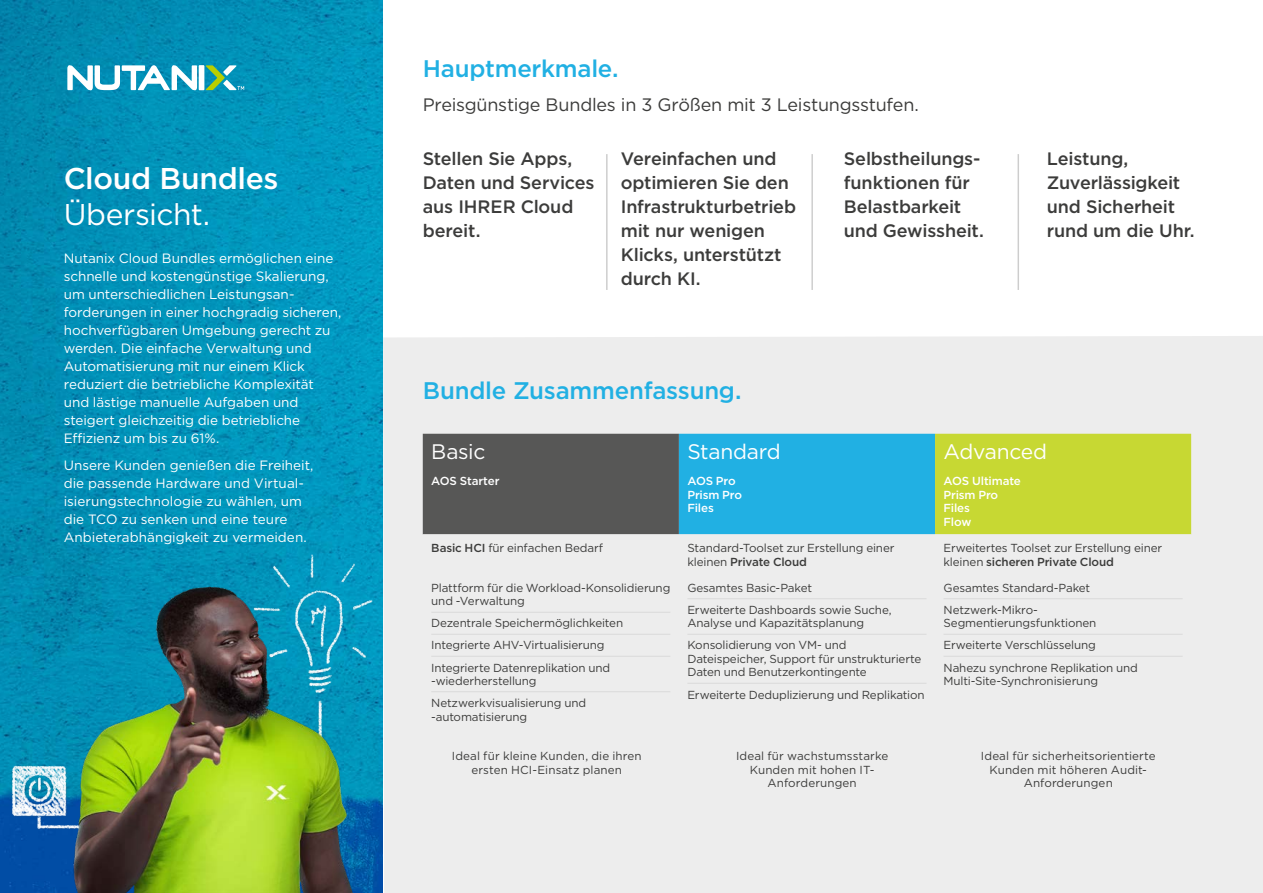
<style>
.page{position:relative;width:1263px;height:893px;background:#fff}
.page>*{position:absolute;margin:0;border:0;box-sizing:border-box;transform-origin:0 0}
.t1{font:500 30px "Gotham";letter-spacing:-.01em;color:#fff}
.t2{font:30px "Gotham";letter-spacing:-.015em;color:#fff}
.t3{font:500 24px "Gotham";letter-spacing:-.01em;color:#21b0e3}
.t4{font:21px "Gotham";letter-spacing:-.015em;color:#fff}
.t5{font:500 18px/24px "Gotham";letter-spacing:-.01em;color:#3c3c3b}
.t6{font:18px "Gotham";letter-spacing:-.015em;color:#3c3c3b}
.t7{font:13.5px/18px "Gotham";letter-spacing:-.005em;color:#fff}
.t8{font:11.7px/22px "Gotham";letter-spacing:-.01em;color:#3c3c3b}
.t9{font:11.7px/13.5px "Gotham";letter-spacing:.01em;color:#3c3c3b;text-align:center}
.t10{font:500 11.7px/13.5px "Gotham";letter-spacing:-.015em;color:#fff}
.s1{font-weight:500}
</style>
<div class="page">
<div style="left:383px;top:336px;width:880px;height:557px;background:#ededed"></div>
<img style="left:0;top:0;width:383px;height:538px">
<svg style="left:206px;top:65px;width:38px;height:25px"></svg>
<div style="left:199px;top:65px;width:5px;height:25px;background:#fff"></div>
<svg style="left:67px;top:65px;width:130px;height:25px"></svg>
<hr style="left:606px;top:154px;width:2px;height:136px;background:#000">
<hr style="left:811px;top:154px;width:2px;height:136px;background:#000">
<hr style="left:1017px;top:154px;width:2px;height:136px;background:#000">
<img style="left:0;top:538px;width:383px;height:355px">
<svg style="left:423px;top:434px;width:768px;height:100px;background:#6a9f79"></svg>
<div style="left:423px;top:534px;width:768px;height:217px;background:#ededed"></div>
<hr style="left:431px;top:612px;width:239px;height:1px;background:#dadada">
<hr style="left:431px;top:634px;width:239px;height:1px;background:#dadada">
<hr style="left:431px;top:656px;width:239px;height:1px;background:#dadada">
<hr style="left:431px;top:691px;width:239px;height:1px;background:#dadada">
<hr style="left:687px;top:598px;width:239px;height:1px;background:#dadada">
<hr style="left:687px;top:634px;width:239px;height:1px;background:#dadada">
<hr style="left:687px;top:683px;width:239px;height:1px;background:#dadada">
<hr style="left:943px;top:598px;width:240px;height:1px;background:#dadada">
<hr style="left:943px;top:634px;width:240px;height:1px;background:#dadada">
<hr style="left:943px;top:656px;width:240px;height:1px;background:#dadada">
<h1 class="t1" style="left:64px;top:159px;width:216px">Cloud Bundles</h1>
<h1 class="t2" style="left:64px;top:195px;width:148px">Übersicht.</h1>
<p class="t7" style="left:64px;top:249px;width:279px">Nutanix Cloud Bundles ermöglichen eine schnelle und kostengünstige Skalierung, um unterschiedlichen Leistungsan&shy;forderungen in einer hochgradig sicheren, hochverfügbaren Umgebung gerecht zu werden. Die einfache Verwaltung und Automatisierung mit nur einem Klick reduziert die betriebliche Komplexität und lästige manuelle Aufgaben und steigert gleichzeitig die betriebliche Effizienz um bis zu 61%.</p>
<p class="t7" style="left:64px;top:456px;width:251px">Unsere Kunden genießen die Freiheit, die passende Hardware und Virtual&shy;isierungstechnologie zu wählen, um die TCO zu senken und eine teure Anbieterabhängigkeit zu vermeiden.</p>
<h2 class="t3" style="left:423px;top:53px;width:197px">Hauptmerkmale.</h2>
<h3 class="t6" style="left:423px;top:93px;width:498px">Preisgünstige Bundles in 3 Größen mit 3 Leistungsstufen.</h3>
<h3 class="t5" style="left:621px;top:147px;width:177px">Vereinfachen und optimieren Sie den<br>Infrastrukturbetrieb mit nur wenigen<br>Klicks, unterstützt durch KI.</h3>
<h3 class="t5" style="left:844px;top:147px;width:142px">Selbstheilungs&shy;funktionen für<br>Belastbarkeit und Gewissheit.</h3>
<h3 class="t5" style="left:1047px;top:147px;width:149px">Leistung,<br>Zuverlässigkeit und Sicherheit rund um die Uhr.</h3>
<h3 class="t5" style="left:423px;top:147px;width:173px">Stellen Sie Apps,<br>Daten und Services aus IHRER Cloud bereit.</h3>
<h2 class="t3" style="left:423px;top:374px;width:320px">Bundle Zusammenfassung.</h2>
<h3 class="t4" style="left:431px;top:438px;width:56px">Basic</h3>
<h3 class="t4" style="left:687px;top:438px;width:95px">Standard</h3>
<h3 class="t4" style="left:943px;top:438px;width:105px">Advanced</h3>
<p class="t10" style="left:431px;top:474px;width:70px">AOS Starter</p>
<p class="t10" style="left:687px;top:474px;width:56px">AOS Pro<br>Prism Pro<br>Files</p>
<p class="t10" style="left:943px;top:474px;width:79px">AOS Ultimate<br>Prism Pro<br>Files<br>Flow</p>
<p class="t8" style="left:431px;top:537px;width:173px"><span class="s1">Basic HCI</span> für einfachen Bedarf</p>
<p class="t8" style="left:687px;top:541px;width:209px;line-height:13.5px">Standard-Toolset zur Erstellung einer kleinen <span class="s1">Private Cloud</span></p>
<p class="t8" style="left:943px;top:541px;width:220px;line-height:13.5px">Erweitertes Toolset zur Erstellung einer kleinen <span class="s1">sicheren Private Cloud</span></p>
<p class="t8" style="left:431px;top:581px;width:241px;line-height:13.5px">Plattform für die Workload-Konsolidierung und -Verwaltung</p>
<p class="t8" style="left:431px;top:612px;width:193px">Dezentrale Speichermöglichkeiten<br>Integrierte AHV-Virtualisierung<br>Integrierte Datenreplikation und</p>
<p class="t8" style="left:431px;top:670px;width:156px">-wiederherstellung<br>Netzwerkvisualisierung und</p>
<p class="t8" style="left:431px;top:705px;width:97px">-automatisierung</p>
<p class="t8" style="left:687px;top:577px;width:206px">Gesamtes Basic-Paket<br>Erweiterte Dashboards sowie Suche,</p>
<p class="t8" style="left:687px;top:612px;width:178px">Analyse und Kapazitätsplanung<br>Konsolidierung von VM- und</p>
<p class="t8" style="left:687px;top:652px;width:235px;line-height:13.5px">Dateispeicher, Support für unstrukturierte<br>Daten und Benutzerkontingente</p>
<p class="t8" style="left:687px;top:683px;width:239px">Erweiterte Deduplizierung und Replikation</p>
<p class="t8" style="left:943px;top:577px;width:148px">Gesamtes Standard-Paket<br>Netzwerk-Mikro-</p>
<p class="t8" style="left:943px;top:612px;width:196px">Segmentierungsfunktionen<br>Erweiterte Verschlüsselung<br>Nahezu synchrone Replikation und</p>
<p class="t8" style="left:943px;top:670px;width:156px">Multi-Site-Synchronisierung</p>
<p class="t9" style="left:452px;top:749px;width:191px">Ideal für kleine Kunden, die ihren ersten HCI-Einsatz planen</p>
<p class="t9" style="left:736px;top:749px;width:154px">Ideal für wachstumsstarke<br>Kunden mit hohen IT-<br>Anforderungen</p>
<p class="t9" style="left:981px;top:749px;width:176px">Ideal für sicherheitsorientierte<br>Kunden mit höheren Audit-<br>Anforderungen</p>
</div>
